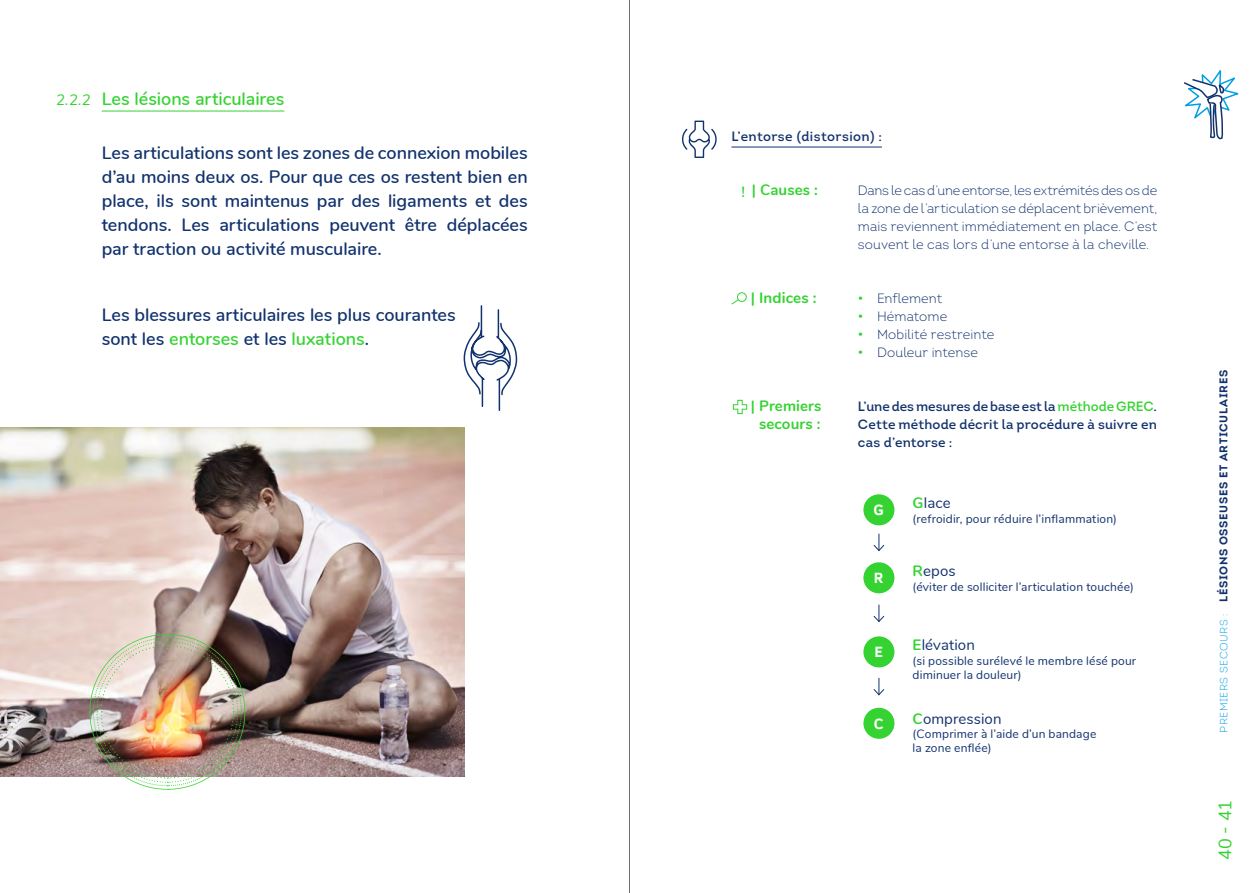
<style>
.page{position:relative;width:1259px;height:893px;background:#fff}
.page>*{position:absolute;margin:0;border:0;box-sizing:border-box;transform-origin:0 0}
.t1{font:600 18px/24px "Nunito";letter-spacing:-.005em;color:#12326e;text-align:justify}
.t2{font:600 18px "Nunito";letter-spacing:-.005em;color:#35d331}
.t3{font:18px "Nunito";color:#35d331}
.t4{font:700 15.3px "Clear Sans";color:#fff}
.t5{font:700 15.15px "Nunito";letter-spacing:.005em;color:#35d331}
.t6{font:15px "Nunito";letter-spacing:.005em;color:#12326e}
.t7{font:700 15px/18px "Nunito";letter-spacing:.005em;color:#35d331;text-align:center}
.t8{font:italic 15px "Nunito";color:#35d331}
.t9{font:300 13.5px/18px "Intro";letter-spacing:.005em;color:#12326e;text-align:justify}
.t10{font:13.5px/18px "Intro";letter-spacing:.015em;color:#12326e;text-align:justify}
.t11{font:12px/14.4px "Nunito";letter-spacing:.015em;color:#12326e}
.t12{font:700 11.25px "Intro";letter-spacing:.06em;color:#12326e}
.s1{color:#35d331}
.s2{font-weight:600}
.s3{font-weight:400;color:#35d331}
.s4{font-weight:700;color:#35d331}
.s5{font-weight:300;font-size:10.5px;color:#009fe3}
</style>
<div class="page">
<svg style="left:1184px;top:70px;width:55px;height:70px"></svg>
<hr style="left:629px;top:0;width:1px;height:893px;background:#706f6f">
<svg style="left:682px;top:121px;width:35px;height:37px"></svg>
<hr style="left:102px;top:111px;width:182px;height:1px;background:#35d331">
<svg style="left:463px;top:305px;width:55px;height:106px"></svg>
<hr style="left:731px;top:147px;width:151px;height:1px;background:#12326e">
<svg style="left:732px;top:399px;width:15px;height:15px"></svg>
<div style="left:737px;top:292px;width:9px;height:10px;border:1px solid #35d331;border-radius:50%"></div>
<svg style="left:731px;top:299px;width:8px;height:6px"></svg>
<div style="left:863px;top:494px;width:31px;height:31px;background:#35d331;border-radius:50%"></div>
<div style="left:863px;top:636px;width:31px;height:31px;background:#35d331;border-radius:50%"></div>
<div style="left:863px;top:562px;width:31px;height:31px;background:#35d331;border-radius:50%"></div>
<div style="left:863px;top:708px;width:31px;height:31px;background:#35d331;border-radius:50%"></div>
<svg style="left:873px;top:534px;width:12px;height:18px"></svg>
<svg style="left:873px;top:605px;width:12px;height:17px"></svg>
<svg style="left:873px;top:678px;width:12px;height:18px"></svg>
<img style="left:0;top:428px;width:464px;height:348px">
<img style="left:90px;top:634px;width:156px;height:156px">
<p class="t8" style="left:56px;top:89px;width:36px">2.2.2</p>
<p class="t2" style="left:102px;top:86px;width:184px">Les lésions articulaires</p>
<p class="t1" style="left:102px;top:140px;width:427px">Les articulations sont les zones de connexion mobiles d’au moins deux os. Pour que ces os restent bien en place, ils sont maintenus par des ligaments et des tendons. Les articulations peuvent être déplacées par traction ou activité musculaire.</p>
<p class="t1" style="left:102px;top:302px;width:355px">Les blessures articulaires les plus courantes sont les <span class="s1">entorses</span> et les <span class="s1">luxations</span>.</p>
<p class="t10" style="left:731px;top:127px;width:152px">L’entorse (distorsion) :</p>
<p class="t7" style="left:741px;top:180px;width:78px"><span class="s2">!</span> | Causes :</p>
<p class="t9" style="left:858px;top:181px;width:301px">Dans le cas d’une entorse, les extrémités des os de la zone de l’articulation se déplacent brièvement, mais reviennent immédiatement en place. C’est souvent le cas lors d’une entorse à la cheville.</p>
<p class="t5" style="left:751px;top:287px;width:67px">| Indices :</p>
<p class="t9" style="left:858px;top:289px;width:86px"><span class="s3">•</span> Enflement</p>
<p class="t9" style="left:858px;top:307px;width:91px"><span class="s3">•</span> Hématome</p>
<p class="t9" style="left:858px;top:325px;width:138px"><span class="s3">•</span> Mobilité restreinte</p>
<p class="t9" style="left:858px;top:343px;width:122px"><span class="s3">•</span> Douleur intense</p>
<p class="t7" style="left:751px;top:396px;width:72px">| Premiers secours :</p>
<p class="t10" style="left:858px;top:397px;width:300px">L’une des mesures de base est la <span class="s1">méthode GREC</span>.<br>Cette méthode décrit la procédure à suivre en cas d’entorse :</p>
<p class="t4" style="left:873px;top:499px;width:12px">G</p>
<p class="t6" style="left:912px;top:492px;width:39px"><span class="s4">G</span>lace</p>
<p class="t11" style="left:912px;top:511px;width:206px">(refroidir, pour réduire l’inflammation)</p>
<p class="t4" style="left:874px;top:567px;width:11px">R</p>
<p class="t6" style="left:912px;top:560px;width:44px"><span class="s4">R</span>epos</p>
<p class="t11" style="left:912px;top:579px;width:223px">(éviter de solliciter l’articulation touchée)</p>
<p class="t4" style="left:874px;top:641px;width:10px">E</p>
<p class="t4" style="left:873px;top:712px;width:11px">C</p>
<p class="t6" style="left:912px;top:634px;width:64px"><span class="s4">E</span>lévation</p>
<p class="t11" style="left:912px;top:653px;width:225px">(si possible surélevé le membre lésé pour diminuer la douleur)</p>
<p class="t6" style="left:912px;top:707px;width:90px"><span class="s4">C</span>ompression</p>
<p class="t11" style="left:912px;top:726px;width:185px">(Comprimer à l’aide d’un bandage la zone enflée)</p>
<p class="t12" style="left:1216px;top:733px;width:364px;rotate:-90deg"><span class="s5">PREMIERS SECOURS :</span> LÉSIONS OSSEUSES ET ARTICULAIRES</p>
<p class="t3" style="left:1212px;top:860px;width:61px;rotate:-90deg">40 41</p>
<p class="t3" style="left:1211px;top:834px;width:9px;rotate:-90deg">-</p>
</div>
